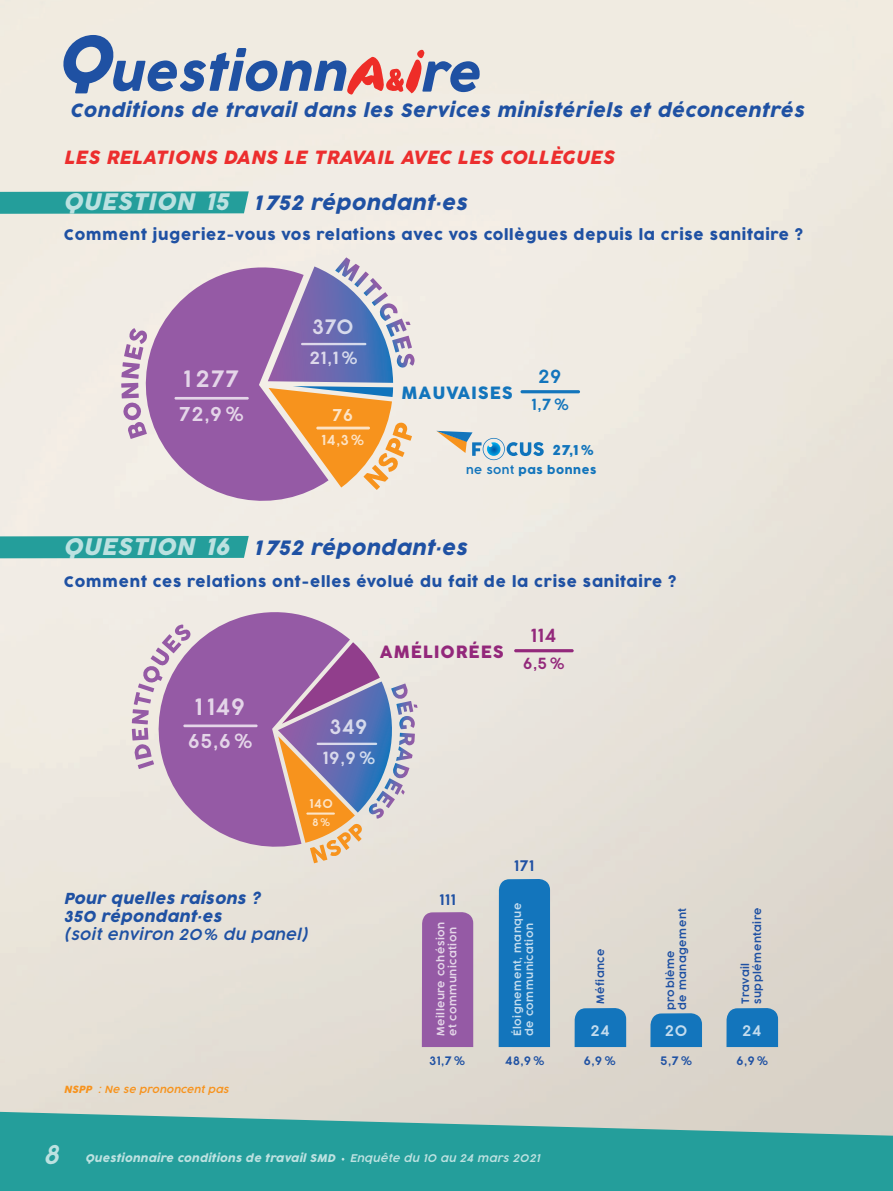
<style>
.page{position:relative;width:893px;height:1191px;background:#fff}
.page>*{position:absolute;margin:0;border:0;box-sizing:border-box;transform-origin:0 0}
.t1{font:italic 300 25.5px "Cocogoose Pro";color:rgb(255 255 255/.7)}
.t2{font:300 23.25px "Cocogoose Pro";letter-spacing:.045em;color:rgb(255 255 255/.75)}
.t3{font:300 20.4px "Cocogoose Pro";letter-spacing:.045em;color:rgb(255 255 255/.75)}
.t4{font:300 19.65px "Cocogoose Pro";color:rgb(255 255 255/.75)}
.t5{font:italic 19.5px "Cocogoose Pro";letter-spacing:.025em;color:#1f51a3}
.t6{font:300 18.6px "Cocogoose Pro";color:#93287b}
.t7{font:300 18.6px "Cocogoose Pro";color:#1375bc}
.t8{font:italic 18px "Cocogoose Pro";letter-spacing:.035em;color:#1f51a3}
.t9{font:italic 18px "Cocogoose Pro";letter-spacing:.025em;color:#ec2e2e}
.t10{font:17.4px "Cocogoose Pro";letter-spacing:.055em;color:#93287b}
.t11{font:17.4px "Cocogoose Pro";letter-spacing:.055em;color:#1375bc}
.t12{font:300 17.25px "Cocogoose Pro";color:rgb(255 255 255/.75)}
.t13{font:300 16.8px "Cocogoose Pro";color:rgb(255 255 255/.75)}
.t14{font:300 15.75px "Cocogoose Pro";color:#1375bc}
.t15{font:300 15.75px "Cocogoose Pro";color:#93287b}
.t16{font:15px "Cocogoose Pro";letter-spacing:.055em;color:#1f51a3}
.t17{font:italic 15px/18px "Cocogoose Pro";letter-spacing:.025em;color:#1f51a3}
.t18{font:italic 300 15px "Cocogoose Pro";letter-spacing:.025em;color:#1f51a3}
.t19{font:300 15px "Cocogoose Pro";letter-spacing:.035em;color:#1f51a3}
.t20{font:300 15px "Cocogoose Pro";color:rgb(255 255 255/.75)}
.t21{font:300 14.25px "Cocogoose Pro";color:rgb(255 255 255/.75)}
.t22{font:13.95px "Cocogoose Pro";color:#1375bc}
.t23{font:300 12.45px "Cocogoose Pro";color:rgb(255 255 255/.75)}
.t24{font:300 12px "Cocogoose Pro";color:#1f51a3}
.t25{font:11.4px "Cocogoose Pro";letter-spacing:.05em;color:#1375bc}
.t26{font:300 10.65px "Cocogoose Pro";color:rgb(255 255 255/.75)}
.t27{font:300 10.5px/12px "Cocogoose Pro";letter-spacing:.05em;color:rgb(255 255 255/.75)}
.t28{font:300 10.5px/12px "Cocogoose Pro";letter-spacing:.05em;color:#1f51a3}
.t29{font:italic 10.5px "Cocogoose Pro";letter-spacing:.025em;color:rgb(255 255 255/.7)}
.t30{font:italic 300 10.5px "Cocogoose Pro";letter-spacing:.025em;color:rgb(255 255 255/.7)}
.t31{font:italic 300 9.75px "Cocogoose Pro";letter-spacing:.02em;color:#f7931d}
.s1{font-size:22.5px;color:rgb(255 255 255/.7)}
.s2{font-weight:300}
.s3{font-weight:400}
</style>
<div class="page">
<svg style="left:0;top:1111px;width:893px;height:79px;background:#41a6a2"></svg>
<svg style="left:62px;top:35px;width:419px;height:60px;background:#b8b7c6"></svg>
<svg style="left:0;top:191px;width:249px;height:23px;background:#2fa29f"></svg>
<svg style="left:130px;top:261px;width:199px;height:255px;background:#b58dbb"></svg>
<svg style="left:121px;top:328px;width:27px;height:111px;background:#cfb5cd"></svg>
<svg style="left:268px;top:257px;width:147px;height:233px;background:#b89ca3"></svg>
<hr style="left:174px;top:397px;width:75px;height:2px;background:#e4d5e8">
<hr style="left:301px;top:343px;width:65px;height:2px;background:#d9d9eb">
<svg style="left:436px;top:431px;width:108px;height:29px;background:#bdccd0"></svg>
<hr style="left:520px;top:390px;width:60px;height:3px;background:#1375bc;border-radius:2px">
<hr style="left:316px;top:426px;width:54px;height:3px;background:#fff;opacity:.75">
<div style="left:0;top:536px;width:249px;height:22px;background:#249e9b"></div>
<svg style="left:146px;top:606px;width:204px;height:252px;background:#af84b6"></svg>
<svg style="left:278px;top:642px;width:139px;height:221px;background:#af98ad"></svg>
<svg style="left:132px;top:624px;width:59px;height:145px;background:#c2a2c3"></svg>
<hr style="left:183px;top:724px;width:75px;height:3px;background:#fff;opacity:.75">
<hr style="left:317px;top:742px;width:60px;height:3px;background:#fff;opacity:.75">
<hr style="left:514px;top:649px;width:60px;height:3px;background:#93287b;border-radius:2px">
<hr style="left:306px;top:812px;width:29px;height:2px;background:#fff;opacity:.75">
<div style="left:422px;top:912px;width:51px;height:135px;background:#955aa5"></div>
<div style="left:499px;top:879px;width:51px;height:168px;background:#1375bc"></div>
<div style="left:575px;top:1008px;width:51px;height:39px;background:#1375bc"></div>
<svg style="left:650px;top:1013px;width:52px;height:34px;background:#1d79bc"></svg>
<div style="left:726px;top:1008px;width:52px;height:39px;background:#1375bc"></div>
<p class="t8" style="left:70px;top:102px;width:736px">Conditions de travail dans les Services ministériels et déconcentrés</p>
<p class="t9" style="left:64px;top:149px;width:552px">LES RELATIONS DANS LE TRAVAIL AVEC LES COLLÈGUES</p>
<h3 class="t5" style="left:63px;top:194px;width:405px"><span class="s1">QUESTION 15</span> 1 752 répondant·es</h3>
<p class="t16" style="left:64px;top:228px;width:741px">Comment jugeriez-vous vos relations avec vos collègues depuis la crise sanitaire ?</p>
<h2 class="t2" style="left:183px;top:369px;width:57px">1 277</h2>
<h3 class="t4" style="left:179px;top:405px;width:66px">72,9 %</h3>
<h3 class="t3" style="left:313px;top:318px;width:42px">370</h3>
<p class="t12" style="left:309px;top:350px;width:50px">21,1 %</p>
<p class="t13" style="left:333px;top:407px;width:22px">76</p>
<p class="t21" style="left:322px;top:433px;width:44px">14,3 %</p>
<p class="t11" style="left:401px;top:385px;width:113px">MAUVAISES</p>
<p class="t7" style="left:538px;top:369px;width:25px">29</p>
<p class="t14" style="left:531px;top:398px;width:39px">1,7 %</p>
<p class="t22" style="left:552px;top:444px;width:43px">27,1 %</p>
<p class="t25" style="left:466px;top:465px;width:132px"><span class="s2">ne sont</span> pas bonnes</p>
<h3 class="t5" style="left:63px;top:539px;width:405px"><span class="s1">QUESTION 16</span> 1 752 répondant·es</h3>
<p class="t16" style="left:64px;top:575px;width:614px">Comment ces relations ont-elles évolué du fait de la crise sanitaire ?</p>
<h2 class="t2" style="left:195px;top:696px;width:52px">1 149</h2>
<h3 class="t4" style="left:188px;top:733px;width:66px">65,6 %</h3>
<p class="t10" style="left:380px;top:644px;width:125px">AMÉLIORÉES</p>
<h3 class="t3" style="left:330px;top:718px;width:39px">349</h3>
<p class="t12" style="left:323px;top:750px;width:54px">19,9 %</p>
<p class="t23" style="left:310px;top:798px;width:25px">140</p>
<p class="t26" style="left:313px;top:817px;width:19px">8%</p>
<p class="t6" style="left:531px;top:627px;width:27px">114</p>
<p class="t15" style="left:523px;top:657px;width:43px">6,5 %</p>
<p class="t17" style="left:64px;top:890px;width:197px">Pour quelles raisons ?<br>350 répondant·es</p>
<p class="t18" style="left:64px;top:927px;width:245px">(soit environ 20% du panel)</p>
<p class="t19" style="left:439px;top:893px;width:18px">111</p>
<p class="t27" style="left:435px;top:1036px;width:116px;rotate:-90deg">Meilleure cohésion et communication</p>
<p class="t19" style="left:514px;top:858px;width:22px">171</p>
<p class="t27" style="left:512px;top:1036px;width:135px;rotate:-90deg">Éloignement, manque de communication</p>
<p class="t31" style="left:64px;top:1084px;width:166px"><span class="s3">NSPP</span> : Ne se prononcent pas</p>
<p class="t24" style="left:429px;top:1055px;width:37px">31,7 %</p>
<p class="t24" style="left:505px;top:1055px;width:41px">48,9 %</p>
<h1 class="t1" style="left:43px;top:1143px;width:16px">8</h1>
<p class="t29" style="left:85px;top:1153px;width:252px">Questionnaire conditions de travail SMD</p>
<p class="t30" style="left:350px;top:1153px;width:192px">Enquête du 10 au 24 mars 2021</p>
<p class="t28" style="left:595px;top:1004px;width:57px;rotate:-90deg">Méfiance</p>
<p class="t28" style="left:665px;top:1010px;width:103px;rotate:-90deg">problème<br>de management</p>
<p class="t20" style="left:590px;top:1023px;width:21px">24</p>
<p class="t20" style="left:665px;top:1023px;width:24px">20</p>
<p class="t24" style="left:661px;top:1055px;width:33px">5,7 %</p>
<p class="t24" style="left:584px;top:1055px;width:33px">6,9 %</p>
<p class="t28" style="left:740px;top:1004px;width:98px;rotate:-90deg">Travail supplémentaire</p>
<p class="t20" style="left:742px;top:1023px;width:21px">24</p>
<p class="t24" style="left:736px;top:1055px;width:33px">6,9 %</p>
</div>
